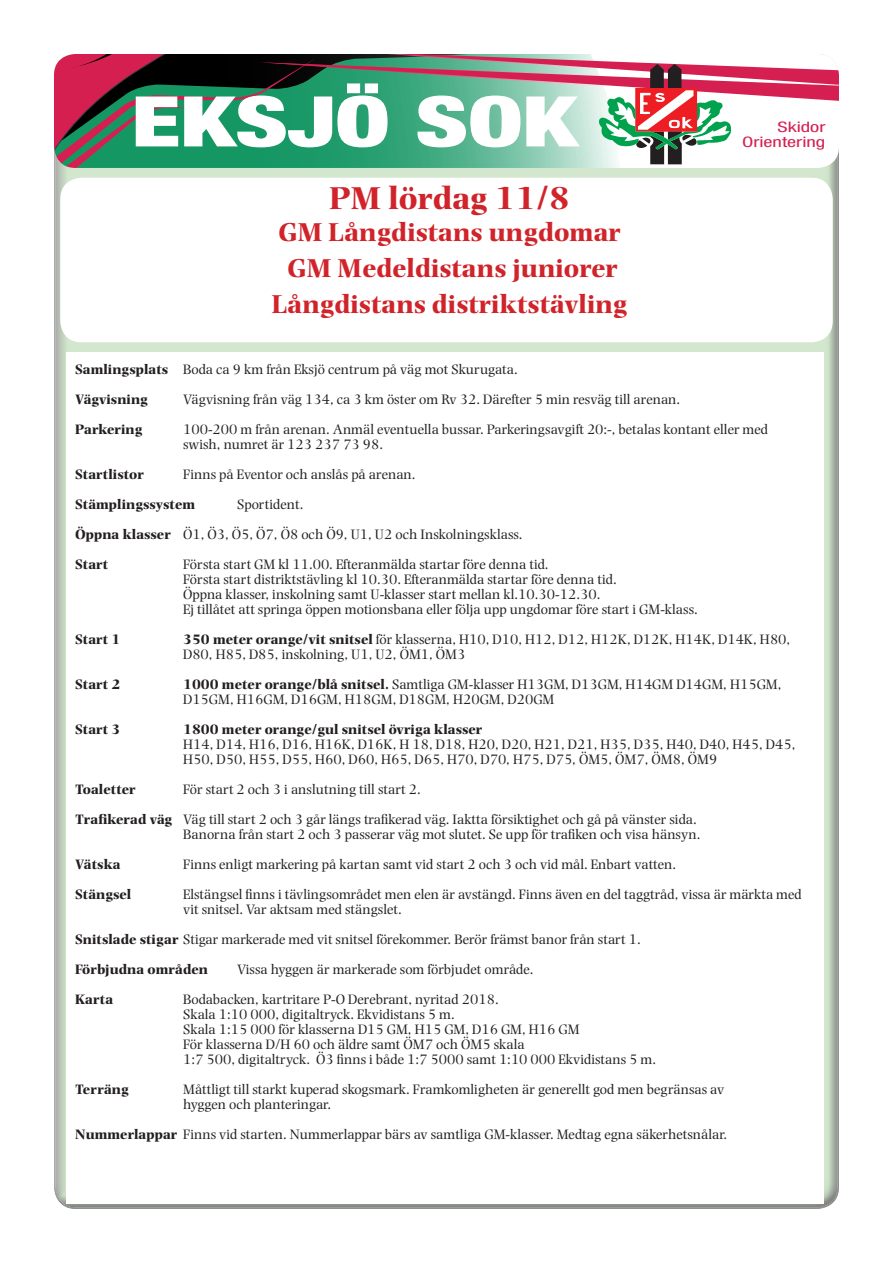
<style>
.page{position:relative;width:893px;height:1263px;background:#fff}
.page>*{position:absolute;margin:0;border:0;box-sizing:border-box;transform-origin:0 0}
.t1{font:900 condensed 69.9px "Helvetica Neue";color:#fff;scale:1.41 1}
.t2{font:700 33px "Photina MT Std";color:#d1232a}
.t3{font:700 27px "Photina MT Std";color:#d1232a}
.t4{font:condensed 14.55px/14.9px "Helvetica Neue";color:#d51f51;text-align:right;scale:1.41 1}
.t5{font:14.25px/15px "Photina MT Std";color:#231f20}
.t6{font:700 14.25px "Photina MT Std";color:#231f20}
.s1{font-weight:700}
</style>
<div class="page">
<div style="left:52px;top:59px;width:788px;height:1150px;background:#231f20;opacity:.75"></div>
<div style="left:67px;top:352px;width:757px;height:852px;background:#fff"></div>
<div style="left:60px;top:178px;width:773px;height:164px;background:#fff;border-radius:21px"></div>
<svg style="left:54px;top:54px;width:785px;height:114px"></svg>
<p class="t1" style="left:131px;top:78px;width:318px">EKSJÖ SOK</p>
<p class="t2" style="left:329px;top:179px;width:242px">PM lördag 11/8</p>
<p class="t3" style="left:278px;top:217px;width:344px">GM Långdistans ungdomar</p>
<p class="t3" style="left:287px;top:253px;width:332px">GM Medeldistans juniorer</p>
<p class="t3" style="left:272px;top:289px;width:357px">Långdistans distriktstävling</p>
<p class="t4" style="left:742px;top:119px;width:61px">Skidor<br>Orientering</p>
<p class="t5" style="left:75px;top:362px;width:444px"><span class="s1">Samlingsplats</span> Boda ca 9 km från Eksjö centrum på väg mot Skurugata.</p>
<p class="t6" style="left:75px;top:391px;width:74px">Vägvisning</p>
<p class="t5" style="left:183px;top:392px;width:499px">Vägvisning från väg 134, ca 3 km öster om Rv 32. Därefter 5 min resväg till arenan.</p>
<p class="t6" style="left:75px;top:421px;width:69px">Parkering</p>
<p class="t5" style="left:183px;top:422px;width:586px">100-200 m från arenan. Anmäl eventuella bussar. Parkeringsavgift 20:-, betalas kontant eller med</p>
<p class="t5" style="left:183px;top:437px;width:202px">swish, numret är 123 237 73 98.</p>
<p class="t6" style="left:75px;top:466px;width:70px">Startlistor</p>
<p class="t5" style="left:183px;top:467px;width:234px">Finns på Eventor och anslås på arenan.</p>
<p class="t6" style="left:75px;top:496px;width:122px">Stämplingssystem</p>
<p class="t5" style="left:237px;top:497px;width:68px">Sportident.</p>
<p class="t5" style="left:75px;top:527px;width:449px"><span class="s1">Öppna klasser</span> Ö1, Ö3, Ö5, Ö7, Ö8 och Ö9, U1, U2 och Inskolningsklass.</p>
<p class="t6" style="left:75px;top:556px;width:35px">Start</p>
<p class="t5" style="left:183px;top:557px;width:367px">Första start GM kl 11.00. Efteranmälda startar före denna tid.</p>
<p class="t5" style="left:183px;top:572px;width:435px">Första start distriktstävling kl 10.30. Efteranmälda startar före denna tid.</p>
<p class="t5" style="left:183px;top:587px;width:419px">Öppna klasser, inskolning samt U-klasser start mellan kl.10.30-12.30.</p>
<p class="t5" style="left:183px;top:602px;width:516px">Ej tillåtet att springa öppen motionsbana eller följa upp ungdomar före start i GM-klass.</p>
<p class="t6" style="left:75px;top:631px;width:47px">Start 1</p>
<p class="t5" style="left:183px;top:632px;width:609px"><span class="s1">350 meter orange/vit snitsel</span> för klasserna, H10, D10, H12, D12, H12K, D12K, H14K, D14K, H80,<br>D80, H85, D85, inskolning, U1, U2, ÖM1, ÖM3</p>
<p class="t6" style="left:75px;top:676px;width:47px">Start 2</p>
<p class="t5" style="left:183px;top:677px;width:600px"><span class="s1">1000 meter orange/blå snitsel.</span> Samtliga GM-klasser H13GM, D13GM, H14GM D14GM, H15GM,<br>D15GM, H16GM, D16GM, H18GM, D18GM, H20GM, D20GM</p>
<p class="t6" style="left:75px;top:721px;width:47px">Start 3</p>
<p class="t6" style="left:183px;top:721px;width:301px">1800 meter orange/gul snitsel övriga klasser</p>
<p class="t5" style="left:183px;top:737px;width:614px">H14, D14, H16, D16, H16K, D16K, H 18, D18, H20, D20, H21, D21, H35, D35, H40, D40, H45, D45,<br>H50, D50, H55, D55, H60, D60, H65, D65, H70, D70, H75, D75, ÖM5, ÖM7, ÖM8, ÖM9</p>
<p class="t6" style="left:75px;top:781px;width:62px">Toaletter</p>
<p class="t5" style="left:183px;top:782px;width:239px">För start 2 och 3 i anslutning till start 2.</p>
<p class="t5" style="left:75px;top:812px;width:623px"><span class="s1">Trafikerad väg</span> Väg till start 2 och 3 går längs trafikerad väg. Iaktta försiktighet och gå på vänster sida.</p>
<p class="t5" style="left:183px;top:827px;width:519px">Banorna från start 2 och 3 passerar väg mot slutet. Se upp för trafiken och visa hänsyn.</p>
<p class="t6" style="left:75px;top:856px;width:47px">Vätska</p>
<p class="t5" style="left:183px;top:857px;width:495px">Finns enligt markering på kartan samt vid start 2 och 3 och vid mål. Enbart vatten.</p>
<p class="t6" style="left:75px;top:886px;width:58px">Stängsel</p>
<p class="t5" style="left:183px;top:887px;width:620px">Elstängsel finns i tävlingsområdet men elen är avstängd. Finns även en del taggtråd, vissa är märkta med vit snitsel. Var aktsam med stängslet.</p>
<p class="t5" style="left:75px;top:932px;width:567px"><span class="s1">Snitslade stigar</span> Stigar markerade med vit snitsel förekommer. Berör främst banor från start 1.</p>
<p class="t6" style="left:75px;top:961px;width:134px">Förbjudna områden</p>
<p class="t5" style="left:237px;top:962px;width:298px">Vissa hyggen är markerade som förbjudet område.</p>
<p class="t6" style="left:75px;top:991px;width:40px">Karta</p>
<p class="t5" style="left:183px;top:992px;width:317px">Bodabacken, kartritare P-O Derebrant, nyritad 2018.</p>
<p class="t5" style="left:183px;top:1007px;width:273px">Skala 1:10 000, digitaltryck. Ekvidistans 5 m.</p>
<p class="t5" style="left:183px;top:1022px;width:398px">Skala 1:15 000 för klasserna D15 GM, H15 GM, D16 GM, H16 GM</p>
<p class="t5" style="left:183px;top:1037px;width:343px">För klasserna D/H 60 och äldre samt ÖM7 och ÖM5 skala</p>
<p class="t5" style="left:183px;top:1052px;width:474px">1:7 500, digitaltryck. Ö3 finns i både 1:7 5000 samt 1:10 000 Ekvidistans 5 m.</p>
<p class="t6" style="left:75px;top:1081px;width:55px">Terräng</p>
<p class="t5" style="left:183px;top:1082px;width:543px">Måttligt till starkt kuperad skogsmark. Framkomligheten är generellt god men begränsas av</p>
<p class="t5" style="left:183px;top:1097px;width:150px">hyggen och planteringar.</p>
<p class="t5" style="left:75px;top:1127px;width:654px"><span class="s1">Nummerlappar</span> Finns vid starten. Nummerlappar bärs av samtliga GM-klasser. Medtag egna säkerhetsnålar.</p>
</div>
